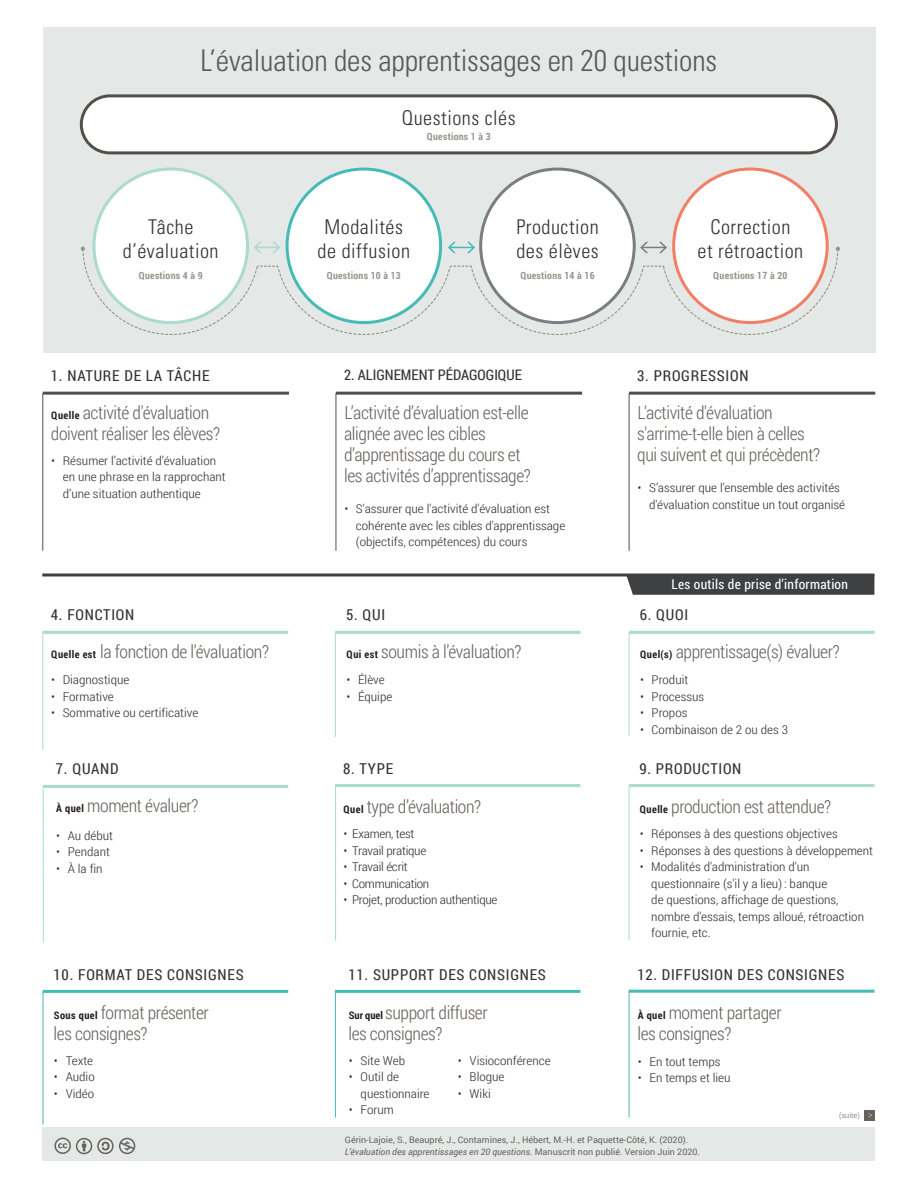
<style>
.page{position:relative;width:918px;height:1188px;background:#fff}
.page>*{position:absolute;margin:0;border:0;box-sizing:border-box;transform-origin:0 0}
.t1{font:300 condensed 30px "Univers LT Std";letter-spacing:-.005em;color:#595959}
.t2{font:300 condensed 20.25px/24.3px "Univers LT Std";letter-spacing:.025em;color:#313232;text-align:center}
.t3{font:300 18px/21px "Roboto Condensed";letter-spacing:-.02em;color:#66625d}
.t4{font:15px "Roboto Condensed";letter-spacing:.05em;color:#323333}
.t5{font:14.55px "Roboto Condensed";color:#323333}
.t6{font:13.5px "Roboto Condensed";letter-spacing:.02em;color:#fff}
.t7{font:300 12.15px/16.5px "Roboto Condensed";color:#313232;scale:1.11 1}
.t8{font:300 12.15px "Roboto Condensed";letter-spacing:-.02em;color:#313232;scale:1.11 1}
.t9{font:700 9.9px "Roboto Condensed";letter-spacing:.025em;color:#96948c}
.t10{font:9px/12px "Roboto";color:#67645f}
.t11{font:300 7.5px "Roboto";color:#67645f}
.t12{font:700 6.15px "Roboto Condensed";color:#96948c;scale:1.11 1}
.s1{font-weight:700;font-size:10.5px;color:#241e1b}
.s2{font-style:italic}
</style>
<div class="page">
<hr style="left:43px;top:632px;width:1px;height:117px;background:#aadbcd">
<hr style="left:43px;top:631px;width:245px;height:3px;background:#aadbcd">
<hr style="left:43px;top:393px;width:1px;height:158px;background:#54504a">
<hr style="left:43px;top:392px;width:246px;height:3px;background:#544f49">
<hr style="left:336px;top:393px;width:1px;height:158px;background:#54504a">
<hr style="left:336px;top:392px;width:246px;height:3px;background:#544f49">
<hr style="left:629px;top:393px;width:1px;height:158px;background:#54504a">
<hr style="left:629px;top:392px;width:246px;height:3px;background:#544f49">
<hr style="left:629px;top:632px;width:1px;height:104px;background:#aadbcd">
<hr style="left:335px;top:633px;width:1px;height:104px;background:#aadbcd">
<hr style="left:335px;top:631px;width:245px;height:3px;background:#aadbcd">
<hr style="left:629px;top:631px;width:246px;height:3px;background:#aadbcd">
<hr style="left:43px;top:788px;width:1px;height:155px;background:#aadbcd">
<hr style="left:43px;top:785px;width:245px;height:3px;background:#aadbcd">
<hr style="left:335px;top:786px;width:1px;height:155px;background:#aadbcd">
<hr style="left:335px;top:784px;width:245px;height:3px;background:#aadbcd">
<hr style="left:629px;top:786px;width:1px;height:154px;background:#aadbcd">
<hr style="left:629px;top:784px;width:246px;height:3px;background:#aadbcd">
<hr style="left:335px;top:990px;width:1px;height:128px;background:#44bbb4">
<hr style="left:335px;top:990px;width:245px;height:3px;background:#44bbb4">
<hr style="left:43px;top:991px;width:1px;height:134px;background:#44bbb4">
<hr style="left:43px;top:990px;width:245px;height:3px;background:#44bbb4">
<hr style="left:629px;top:990px;width:1px;height:127px;background:#44bbb4">
<hr style="left:629px;top:990px;width:246px;height:3px;background:#44bbb4">
<div style="left:43px;top:27px;width:832px;height:325px;background:#e4e8e7"></div>
<div style="left:674px;top:169px;width:153px;height:154px;background:#fff;border-radius:50%"></div>
<div style="left:481px;top:169px;width:153px;height:154px;background:#fff;border-radius:50%"></div>
<div style="left:287px;top:169px;width:154px;height:154px;background:#fff;border-radius:50%"></div>
<div style="left:94px;top:169px;width:154px;height:154px;background:#fff;border-radius:50%"></div>
<svg style="left:81px;top:241px;width:759px;height:94px"></svg>
<div style="left:627px;top:577px;width:247px;height:18px;background:#3f4041"></div>
<hr style="left:42px;top:574px;width:832px;height:3px;background:#3f4041">
<div style="left:865px;top:1110px;width:10px;height:11px;background:#66625d"></div>
<div style="left:81px;top:96px;width:755px;height:57px;background:#fff;border-radius:28px"></div>
<div style="left:80px;top:94px;width:758px;height:60px;border:3px solid #544f49;border-radius:28px"></div>
<div style="left:42px;top:1128px;width:833px;height:33px;background:#e4e8e7"></div>
<svg style="left:55px;top:1138px;width:80px;height:16px"></svg>
<h1 class="t1" style="left:201px;top:42px;width:518px">L’évaluation des apprentissages en 20 questions</h1>
<h2 class="t2" style="left:402px;top:105px;width:115px">Questions clés</h2>
<p class="t9" style="left:427px;top:129px;width:65px">Questions 1 à 3</p>
<h2 class="t2" style="left:697px;top:215px;width:107px">Correction<br>et rétroaction</h2>
<h2 class="t2" style="left:123px;top:215px;width:97px">Tâche d’évaluation</h2>
<p class="t9" style="left:139px;top:268px;width:65px">Questions 4 à 9</p>
<p class="t9" style="left:327px;top:268px;width:76px">Questions 10 à 13</p>
<p class="t9" style="left:520px;top:268px;width:76px">Questions 14 à 16</p>
<p class="t9" style="left:713px;top:268px;width:76px">Questions 17 à 20</p>
<h2 class="t2" style="left:318px;top:215px;width:94px">Modalités de diffusion</h2>
<h2 class="t2" style="left:516px;top:215px;width:84px;text-align:left">Production des élèves</h2>
<p class="t12" style="left:164px;top:274px;width:15px">1 À 6</p>
<p class="t4" style="left:51px;top:365px;width:160px">1. NATURE DE LA TÂCHE</p>
<p class="t5" style="left:344px;top:365px;width:180px">2. ALIGNEMENT PÉDAGOGIQUE</p>
<p class="t4" style="left:637px;top:365px;width:113px">3. PROGRESSION</p>
<h3 class="t3" style="left:51px;top:401px;width:171px"><span class="s1">Quelle</span> activité d'évaluation doivent réaliser les élèves?</h3>
<p class="t7" style="left:63px;top:452px;width:148px;text-indent:-12px">• Résumer l’activité d’évaluation en une phrase en la rapprochant d’une situation authentique</p>
<h3 class="t3" style="left:344px;top:401px;width:188px">L’activité d’évaluation est-elle alignée avec les cibles d’apprentissage du cours et les activités d’apprentissage?</h3>
<p class="t7" style="left:356px;top:500px;width:190px;text-indent:-12px">• S'assurer que l'activité d'évaluation est cohérente avec les cibles d'apprentissage (objectifs, compétences) du cours</p>
<h3 class="t3" style="left:637px;top:401px;width:185px">L'activité d'évaluation s'arrime-t-elle bien à celles qui suivent et qui précèdent?</h3>
<p class="t7" style="left:649px;top:479px;width:178px;text-indent:-12px">• S’assurer que l'ensemble des activités d'évaluation constitue un tout organisé</p>
<p class="t6" style="left:672px;top:575px;width:178px">Les outils de prise d’information</p>
<p class="t4" style="left:51px;top:604px;width:85px">4. FONCTION</p>
<p class="t4" style="left:346px;top:604px;width:41px">5. QUI</p>
<p class="t4" style="left:640px;top:604px;width:50px">6. QUOI</p>
<h3 class="t3" style="left:51px;top:640px;width:219px"><span class="s1">Quelle est</span> la fonction de l’évaluation?</h3>
<h3 class="t3" style="left:347px;top:640px;width:177px"><span class="s1">Qui est</span> soumis à l’évaluation?</h3>
<h3 class="t3" style="left:640px;top:640px;width:201px"><span class="s1">Quel(s)</span> apprentissage(s) évaluer?</h3>
<p class="t7" style="left:51px;top:671px;width:72px">• Diagnostique</p>
<p class="t7" style="left:51px;top:688px;width:58px">• Formative</p>
<p class="t7" style="left:51px;top:704px;width:134px">• Sommative ou certificative</p>
<p class="t7" style="left:347px;top:671px;width:36px">• Élève</p>
<p class="t7" style="left:347px;top:688px;width:43px">• Équipe</p>
<p class="t7" style="left:640px;top:671px;width:45px">• Produit</p>
<p class="t7" style="left:640px;top:688px;width:59px">• Processus</p>
<p class="t7" style="left:640px;top:704px;width:44px">• Propos</p>
<p class="t7" style="left:640px;top:721px;width:135px">• Combinaison de 2 ou des 3</p>
<p class="t4" style="left:56px;top:758px;width:64px">7. QUAND</p>
<p class="t4" style="left:343px;top:758px;width:52px">8. TYPE</p>
<p class="t4" style="left:639px;top:758px;width:104px">9. PRODUCTION</p>
<h3 class="t3" style="left:56px;top:794px;width:144px"><span class="s1">À quel</span> moment évaluer?</h3>
<h3 class="t3" style="left:344px;top:795px;width:139px"><span class="s1">Quel</span> type d’évaluation?</h3>
<h3 class="t3" style="left:640px;top:795px;width:193px"><span class="s1">Quelle</span> production est attendue?</h3>
<p class="t7" style="left:56px;top:827px;width:53px">• Au début</p>
<p class="t7" style="left:56px;top:843px;width:50px">• Pendant</p>
<p class="t7" style="left:56px;top:860px;width:43px">• À la fin</p>
<p class="t8" style="left:343px;top:826px;width:65px">• Examen, test</p>
<p class="t8" style="left:343px;top:842px;width:76px">• Travail pratique</p>
<p class="t8" style="left:343px;top:859px;width:59px">• Travail écrit</p>
<p class="t8" style="left:343px;top:875px;width:79px">• Communication</p>
<p class="t8" style="left:343px;top:892px;width:140px">• Projet, production authentique</p>
<p class="t7" style="left:640px;top:825px;width:180px">• Réponses à des questions objectives</p>
<p class="t7" style="left:640px;top:842px;width:212px">• Réponses à des questions à développement</p>
<p class="t7" style="left:651px;top:858px;width:193px;text-indent:-11px">• Modalités d'administration d'un questionnaire (s'il y a lieu) : banque<br>de questions, affichage de questions, nombre d'essais, temps alloué, rétroaction fournie, etc.</p>
<p class="t4" style="left:54px;top:964px;width:192px">10. FORMAT DES CONSIGNES</p>
<p class="t4" style="left:348px;top:964px;width:199px">11. SUPPORT DES CONSIGNES</p>
<p class="t4" style="left:637px;top:964px;width:209px">12. DIFFUSION DES CONSIGNES</p>
<h3 class="t3" style="left:54px;top:1001px;width:157px"><span class="s1">Sous quel</span> format présenter les consignes?</h3>
<p class="t7" style="left:54px;top:1052px;width:37px">• Texte</p>
<p class="t7" style="left:54px;top:1068px;width:38px">• Audio</p>
<p class="t7" style="left:54px;top:1085px;width:38px">• Vidéo</p>
<h3 class="t3" style="left:348px;top:1001px;width:141px"><span class="s1">Sur quel</span> support diffuser les consignes?</h3>
<p class="t7" style="left:458px;top:1052px;width:85px">• Visioconférence</p>
<p class="t7" style="left:458px;top:1068px;width:44px">• Blogue</p>
<p class="t7" style="left:458px;top:1085px;width:31px">• Wiki</p>
<p class="t7" style="left:349px;top:1052px;width:52px">• Site Web</p>
<p class="t7" style="left:361px;top:1068px;width:64px;text-indent:-12px">• Outil de questionnaire</p>
<p class="t7" style="left:349px;top:1101px;width:42px">• Forum</p>
<h3 class="t3" style="left:637px;top:1002px;width:146px"><span class="s1">À quel</span> moment partager les consignes?</h3>
<p class="t7" style="left:638px;top:1053px;width:76px">• En tout temps</p>
<p class="t7" style="left:638px;top:1069px;width:85px">• En temps et lieu</p>
<p class="t11" style="left:839px;top:1110px;width:22px">(suite)</p>
<p class="t10" style="left:345px;top:1133px;width:357px">Gérin-Lajoie, S., Beaupré, J., Contamines, J., Hébert, M.-H. et Paquette-Côté, K. (2020).<br><span class="s2">L’évaluation des apprentissages en 20 questions.</span> Manuscrit non publié. Version Juin 2020.</p>
</div>
